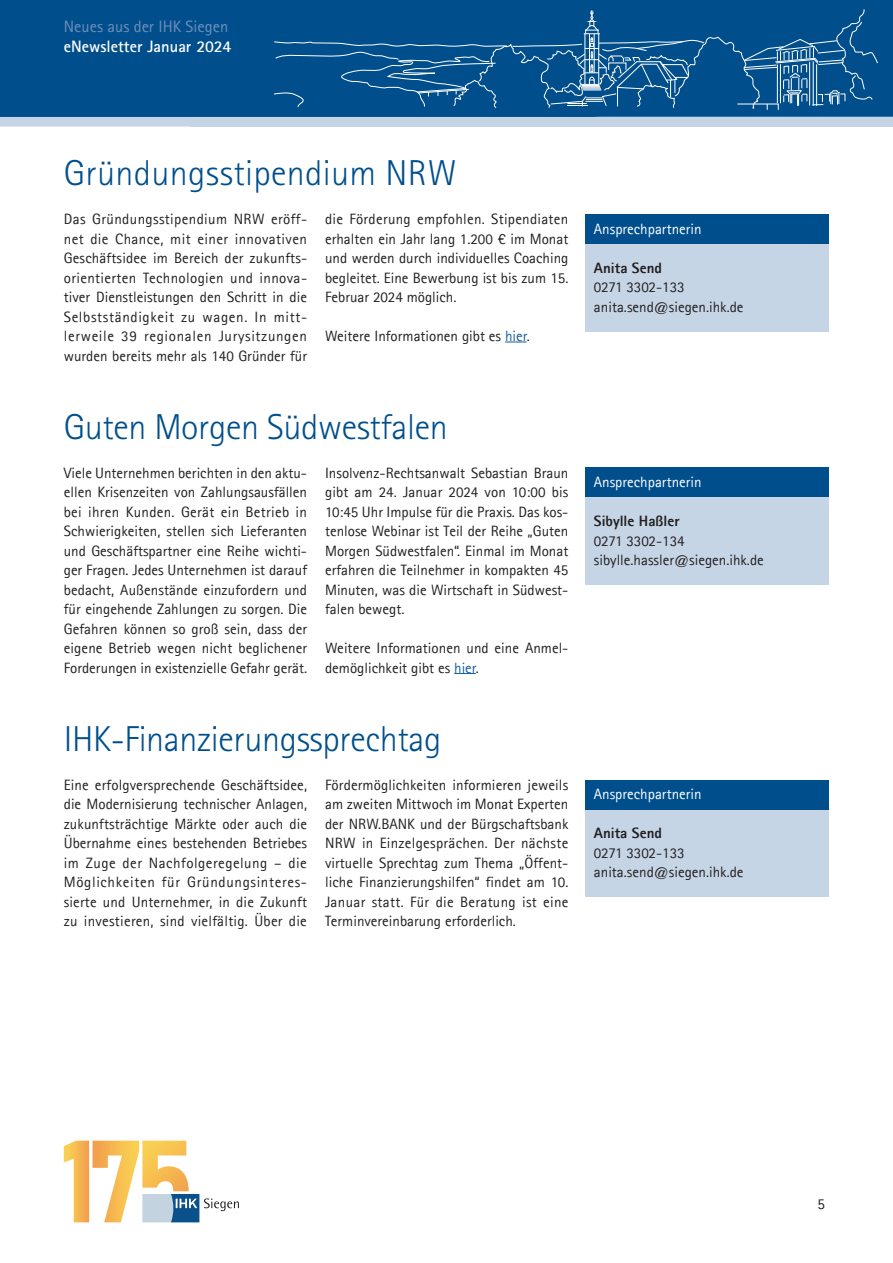
<style>
.page{position:relative;width:893px;height:1263px;background:#fff}
.page>*{position:absolute;margin:0;border:0;box-sizing:border-box;transform-origin:0 0}
.H2_5{font:300 36px "Rotis Sans Serif Std";letter-spacing:-.01em;color:#004f8c}
.H2_5-2{font:300 36px "Rotis Sans Serif Std";letter-spacing:.01em;color:#004f8c}
.t1{font:700 16.5px "Rotis Sans Serif Std";color:#fff}
.t2{font:16.5px "Rotis Sans Serif Std";color:#6f8ebb}
.Fließtext{font:15px/19.5px "Agfa Rotis Sans Serif";color:#231f20;text-align:justify}
.Fließtext-2{font:15px "Agfa Rotis Sans Serif";color:#fff}
.Fließtext-3{font:700 15px "Agfa Rotis Sans Serif";color:#231f20}
.s1{color:#175d9e}
</style>
<div class="page">
<div style="left:0;top:117px;width:893px;height:10px;background:#c5d5e5"></div>
<div style="left:0;top:0;width:893px;height:117px;background:#004f8c"></div>
<svg style="left:274px;top:9px;width:604px;height:103px;background:#125b94"></svg>
<svg style="left:64px;top:1141px;width:175px;height:81px"></svg>
<svg style="left:505px;top:342px;width:22px;height:1px"></svg>
<div style="left:585px;top:244px;width:244px;height:88px;background:#c5d5e5"></div>
<div style="left:585px;top:214px;width:244px;height:30px;background:#004f8c"></div>
<svg style="left:454px;top:673px;width:22px;height:1px"></svg>
<div style="left:585px;top:497px;width:244px;height:88px;background:#c5d5e5"></div>
<div style="left:585px;top:468px;width:244px;height:29px;background:#004f8c"></div>
<div style="left:585px;top:809px;width:244px;height:88px;background:#c5d5e5"></div>
<div style="left:585px;top:780px;width:244px;height:29px;background:#004f8c"></div>
<p class="t2" style="left:64px;top:17px;width:166px">Neues aus der IHK Siegen</p>
<p class="t1" style="left:64px;top:36px;width:169px">eNewsletter Januar 2024</p>
<p class="H2_5-2" style="left:64px;top:152px;width:394px">Gründungsstipendium NRW</p>
<p class="Fließtext" style="left:64px;top:209px;width:245px">Das Gründungsstipendium NRW eröff&shy;net die Chance, mit einer innovativen Geschäftsidee im Bereich der zukunfts&shy;orientierten Technologien und innova&shy;tiver Dienstleistungen den Schritt in die Selbstständigkeit zu wagen. In mitt&shy;lerweile 39 regionalen Jurysitzungen wurden bereits mehr als 140 Gründer für</p>
<p class="Fließtext" style="left:325px;top:209px;width:245px">die Förderung empfohlen. Stipendiaten erhalten ein Jahr lang 1.200 € im Monat und werden durch individuelles Coaching begleitet. Eine Bewerbung ist bis zum 15.<br>Februar 2024 möglich.</p>
<p class="Fließtext" style="left:325px;top:326px;width:206px">Weitere Informationen gibt es <span class="s1">hier</span>.</p>
<p class="H2_5" style="left:64px;top:406px;width:386px">Guten Morgen Südwestfalen</p>
<p class="Fließtext" style="left:64px;top:463px;width:245px">Viele Unternehmen berichten in den aktu&shy;ellen Krisenzeiten von Zahlungsausfällen bei ihren Kunden. Gerät ein Betrieb in Schwierigkeiten, stellen sich Lieferanten und Geschäftspartner eine Reihe wichti&shy;ger Fragen. Jedes Unternehmen ist darauf bedacht, Außenstände einzufordern und für eingehende Zahlungen zu sorgen. Die Gefahren können so groß sein, dass der eigene Betrieb wegen nicht beglichener Forderungen in existenzielle Gefahr gerät.</p>
<p class="Fließtext" style="left:325px;top:463px;width:245px">Insolvenz-Rechtsanwalt Sebastian Braun gibt am 24. Januar 2024 von 10:00 bis 10:45 Uhr Impulse für die Praxis. Das kos&shy;tenlose Webinar ist Teil der Reihe „Guten Morgen Südwestfalen“. Einmal im Monat erfahren die Teilnehmer in kompakten 45<br>Minuten, was die Wirtschaft in Südwest&shy;falen bewegt.</p>
<p class="Fließtext" style="left:325px;top:638px;width:245px">Weitere Informationen und eine Anmel&shy;demöglichkeit gibt es <span class="s1">hier</span>.</p>
<p class="H2_5" style="left:64px;top:718px;width:379px">IHK-Finanzierungssprechtag</p>
<p class="Fließtext" style="left:64px;top:775px;width:245px">Eine erfolgversprechende Geschäftsidee, die Modernisierung technischer Anlagen, zukunftsträchtige Märkte oder auch die Übernahme eines bestehenden Betriebes im Zuge der Nachfolgeregelung – die Möglichkeiten für Gründungsinteres&shy;sierte und Unternehmer, in die Zukunft zu investieren, sind vielfältig. Über die</p>
<p class="Fließtext" style="left:325px;top:775px;width:245px">Fördermöglichkeiten informieren jeweils am zweiten Mittwoch im Monat Experten der NRW.BANK und der Bürgschaftsbank NRW in Einzelgesprächen. Der nächste virtuelle Sprechtag zum Thema „Öffent&shy;liche Finanzierungshilfen“ findet am 10.<br>Januar statt. Für die Beratung ist eine Terminvereinbarung erforderlich.</p>
<p class="Fließtext-2" style="left:594px;top:220px;width:109px">Ansprechpartnerin</p>
<p class="Fließtext-3" style="left:594px;top:258px;width:70px">Anita Send</p>
<p class="Fließtext" style="left:594px;top:277px;width:92px">0271 3302-133</p>
<p class="Fließtext" style="left:594px;top:297px;width:151px">anita.send@siegen.ihk.de</p>
<p class="Fließtext-2" style="left:594px;top:473px;width:109px">Ansprechpartnerin</p>
<p class="Fließtext-3" style="left:594px;top:512px;width:87px">Sibylle Haßler</p>
<p class="Fließtext" style="left:594px;top:531px;width:92px">0271 3302-134</p>
<p class="Fließtext" style="left:594px;top:550px;width:171px">sibylle.hassler@siegen.ihk.de</p>
<p class="Fließtext-2" style="left:594px;top:785px;width:109px">Ansprechpartnerin</p>
<p class="Fließtext-3" style="left:594px;top:824px;width:70px">Anita Send</p>
<p class="Fließtext" style="left:594px;top:843px;width:92px">0271 3302-133</p>
<p class="Fließtext" style="left:594px;top:862px;width:151px">anita.send@siegen.ihk.de</p>
<p class="Fließtext" style="left:817px;top:1194px;width:9px">5</p>
</div>
